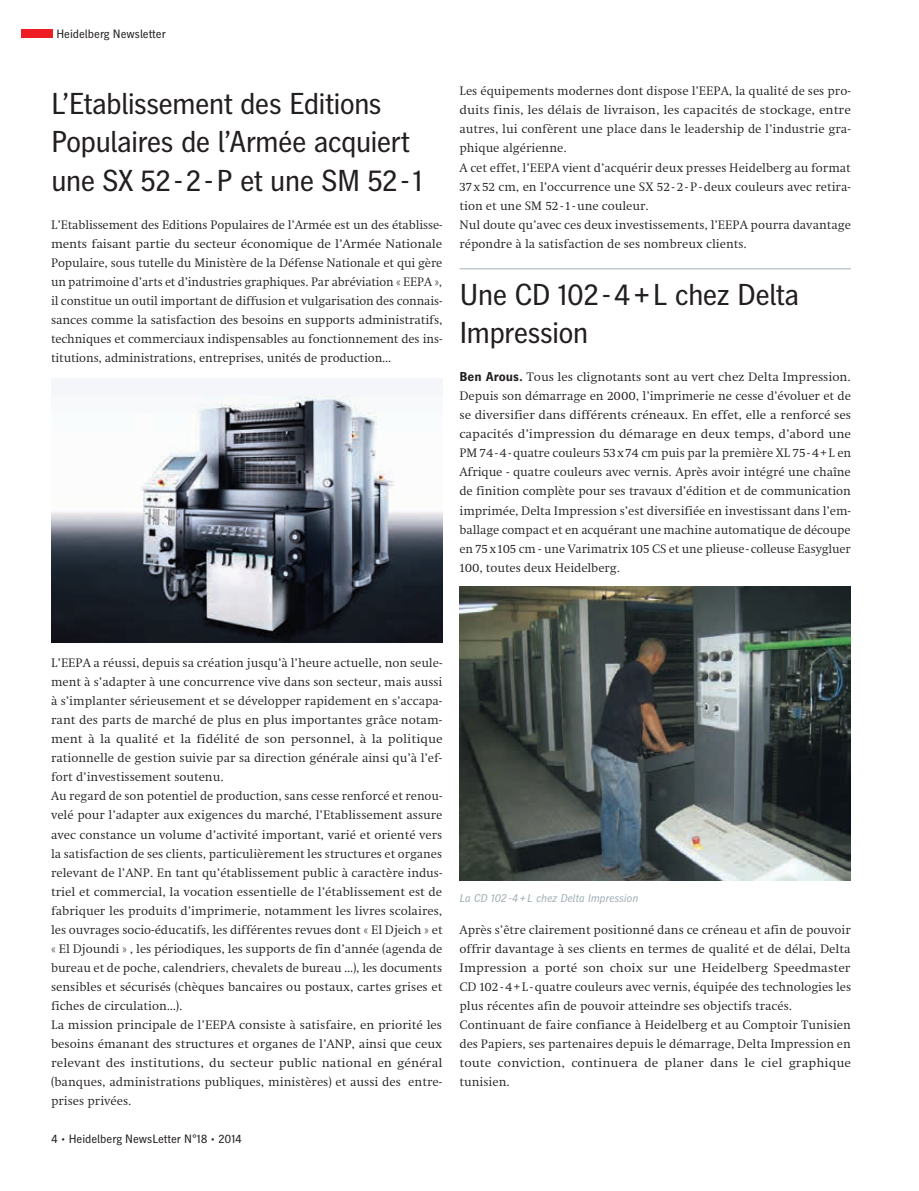
<style>
.page{position:relative;width:919px;height:1191px;background:#fff}
.page>*{position:absolute;margin:0;border:0;box-sizing:border-box;transform-origin:0 0}
.t1{font:30px/38.1px "Heidelberg Gothic Ml";letter-spacing:-.03em;color:#231f20}
.t2{font:12.75px/19px "Heidelberg Antiqua ML";color:#231f20}
.t3{font:12px "Heidelberg Gothic Ml";color:#231f20}
.t4{font:italic 11.25px "Heidelberg Gothic Ml";color:#a2b0b7}
.s1{font-family:"Heidelberg Gothic Ml";font-weight:700}
</style>
<div class="page">
<div style="left:21px;top:30px;width:32px;height:8px;background:#ee1d23"></div>
<img style="left:51px;top:378px;width:391px;height:264px">
<img style="left:459px;top:587px;width:391px;height:293px">
<hr style="left:459px;top:268px;width:391px;height:1px;background:#a2b0b7">
<p class="t3" style="left:56px;top:27px;width:111px">Heidelberg Newsletter</p>
<h1 class="t1" style="left:51px;top:85px;width:373px">L’Etablissement des Editions<br>Populaires de l’Armée acquiert une SX 52-2-P et une SM 52-1</h1>
<p class="t2" style="left:51px;top:215px;width:393px;text-align:justify">L’Etablissement des Editions Populaires de l’Armée est un des établisse&shy;ments faisant partie du secteur économique de l’Armée Nationale Populaire, sous tutelle du Ministère de la Défense Nationale et qui gère un patrimoine d’arts et d’industries graphiques. Par abréviation « EEPA », il constitue un outil important de diffusion et vulgarisation des connais&shy;sances comme la satisfaction des besoins en supports administratifs, techniques et commerciaux indispensables au fonctionnement des ins&shy;titutions, administrations, entreprises, unités de production…</p>
<p class="t2" style="left:459px;top:82px;width:393px">Les équipements modernes dont dispose l’EEPA, la qualité de ses pro&shy;duits finis, les délais de livraison, les capacités de stockage, entre autres, lui confèrent une place dans le leadership de l’industrie gra&shy;phique algérienne.<br>A cet effet, l’EEPA vient d’acquérir deux presses Heidelberg au format 37x52 cm, en l’occurrence une SX 52-2-P-deux couleurs avec retira&shy;tion et une SM 52- 1 -une couleur.<br>Nul doute qu’avec ces deux investissements, l’EEPA pourra davantage répondre à la satisfaction de ses nombreux clients.</p>
<h1 class="t1" style="left:459px;top:276px;width:341px">Une CD 102-4+L chez Delta<br>Impression</h1>
<p class="t2" style="left:459px;top:367px;width:393px;text-align:justify"><span class="s1">Ben Arous.</span> Tous les clignotants sont au vert chez Delta Impression.<br>Depuis son démarrage en 2000, l’imprimerie ne cesse d’évoluer et de se diversifier dans différents créneaux. En effet, elle a renforcé ses capacités d’impression du démarage en deux temps, d’abord une PM 74-4-quatre couleurs 53x74 cm puis par la première XL 75-4+L en Afrique - quatre couleurs avec vernis. Après avoir intégré une chaîne de finition complète pour ses travaux d’édition et de communication imprimée, Delta Impression s’est diversifiée en investissant dans l’em&shy;ballage compact et en acquérant une machine automatique de découpe en 75x105 cm - une Varimatrix 105 CS et une plieuse-colleuse Easygluer 100, toutes deux Heidelberg.</p>
<p class="t2" style="left:51px;top:653px;width:393px">L’EEPA a réussi, depuis sa création jusqu’à l’heure actuelle, non seule&shy;ment à s’adapter à une concurrence vive dans son secteur, mais aussi à s’implanter sérieusement et se développer rapidement en s’accapa&shy;rant des parts de marché de plus en plus importantes grâce notam&shy;ment à la qualité et la fidélité de son personnel, à la politique rationnelle de gestion suivie par sa direction générale ainsi qu’à l’ef&shy;fort d’investissement soutenu.<br>Au regard de son potentiel de production, sans cesse renforcé et renou&shy;velé pour l’adapter aux exigences du marché, l’Etablissement assure avec constance un volume d’activité important, varié et orienté vers la satisfaction de ses clients, particulièrement les structures et organes relevant de l’ANP. En tant qu’établissement public à caractère indus&shy;triel et commercial, la vocation essentielle de l’établissement est de fabriquer les produits d’imprimerie, notamment les livres scolaires, les ouvrages socio-éducatifs, les différentes revues dont « El Djeich » et « El Djoundi » , les périodiques, les supports de fin d’année (agenda de bureau et de poche, calendriers, chevalets de bureau …), les documents sensibles et sécurisés (chèques bancaires ou postaux, cartes grises et fiches de circulation…).<br>La mission principale de l’EEPA consiste à satisfaire, en priorité les besoins émanant des structures et organes de l’ANP, ainsi que ceux relevant des institutions, du secteur public national en général (banques, administrations publiques, ministères) et aussi des entre&shy;prises privées.</p>
<p class="t3" style="left:51px;top:1132px;width:192px">4 • Heidelberg NewsLetter N°18 • 2014</p>
<p class="t4" style="left:459px;top:891px;width:180px">La CD 102-4+L chez Delta Impression</p>
<p class="t2" style="left:459px;top:920px;width:393px">Après s’être clairement positionné dans ce créneau et afin de pouvoir offrir davantage à ses clients en termes de qualité et de délai, Delta Impression a porté son choix sur une Heidelberg Speedmaster CD 102-4+L-quatre couleurs avec vernis, équipée des technologies les plus récentes afin de pouvoir atteindre ses objectifs tracés.<br>Continuant de faire confiance à Heidelberg et au Comptoir Tunisien des Papiers, ses partenaires depuis le démarrage, Delta Impression en toute conviction, continuera de planer dans le ciel graphique tunisien.</p>
</div>
